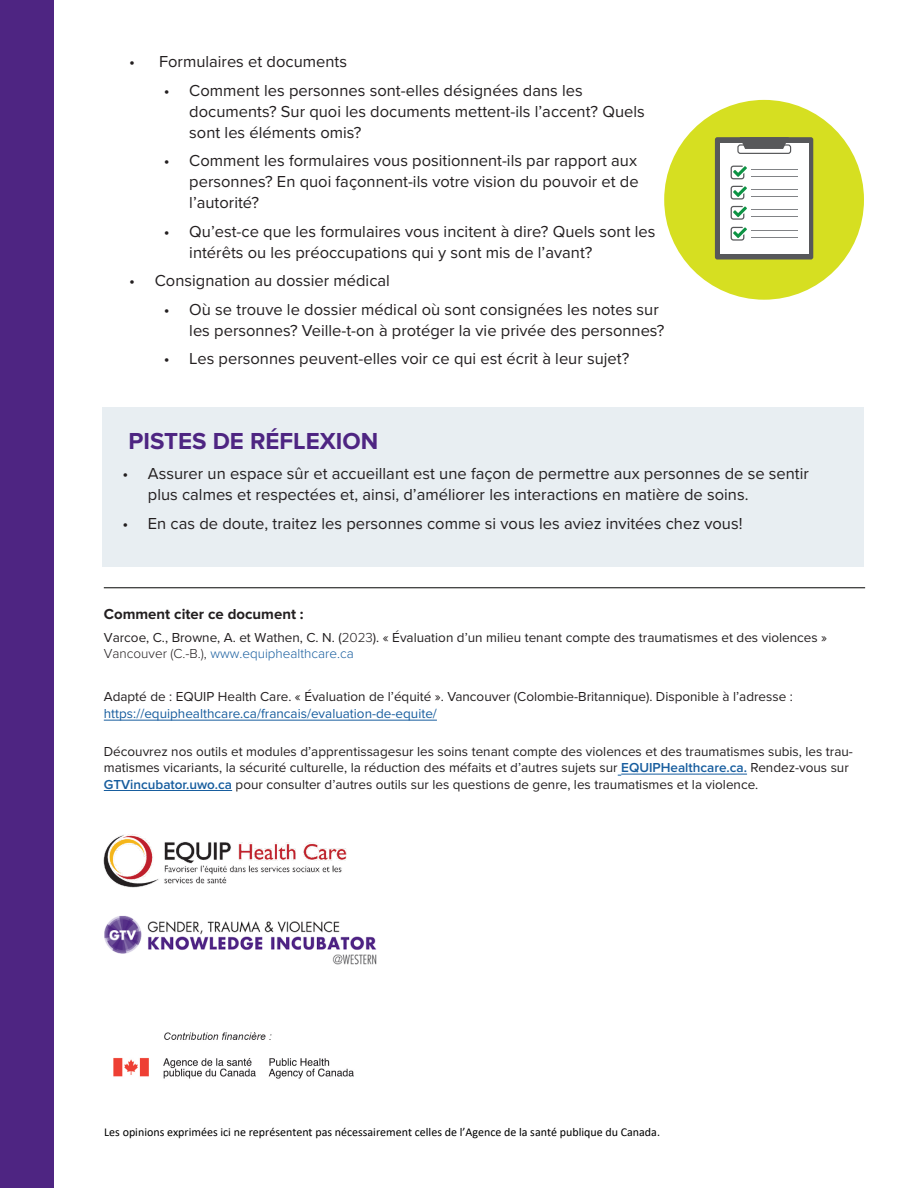
<style>
.page{position:relative;width:918px;height:1188px;background:#fff}
.page>*{position:absolute;margin:0;border:0;box-sizing:border-box;transform-origin:0 0}
.ThinkAboutIt{font:700 24px "Proxima Nova";color:#4e2582}
.t1{font:16.5px/21px "Proxima Nova";color:#231f20}
.t2{font:700 15px "Proxima Nova";color:#231f20}
.t3{font:13.5px/16.4px "Proxima Nova";color:#231f20}
.t4{font:12px "Calibri";color:#000}
.s1{font-weight:300}
.s2{font-weight:300;color:#175d9e}
.s3{color:#175d9e}
.s4{font-weight:600;color:#175d9e}
</style>
<div class="page">
<div style="left:0;top:0;width:54px;height:1188px;background:#4e2582"></div>
<img style="left:104px;top:916px;width:273px;height:49px">
<img style="left:103px;top:835px;width:244px;height:53px">
<hr style="left:104px;top:587px;width:761px;height:1px;background:#040503">
<div style="left:103px;top:407px;width:761px;height:160px;background:#e8eef2"></div>
<div style="left:664px;top:100px;width:200px;height:200px;background:#d6df21;border-radius:50%"></div>
<div style="left:715px;top:137px;width:98px;height:123px;background:#57585a;border-radius:2px"></div>
<div style="left:720px;top:143px;width:88px;height:110px;background:#fff"></div>
<hr style="left:751px;top:189px;width:47px;height:1px;background:#808285">
<hr style="left:751px;top:196px;width:47px;height:1px;background:#808285">
<hr style="left:751px;top:169px;width:47px;height:1px;background:#808285">
<hr style="left:751px;top:176px;width:47px;height:1px;background:#808285">
<hr style="left:751px;top:209px;width:47px;height:1px;background:#808285">
<hr style="left:751px;top:216px;width:47px;height:1px;background:#808285">
<svg style="left:731px;top:166px;width:16px;height:13px"></svg>
<svg style="left:731px;top:186px;width:16px;height:14px"></svg>
<svg style="left:731px;top:206px;width:16px;height:14px"></svg>
<hr style="left:751px;top:230px;width:47px;height:1px;background:#808285">
<hr style="left:751px;top:237px;width:47px;height:1px;background:#808285">
<svg style="left:731px;top:227px;width:16px;height:14px"></svg>
<svg style="left:742px;top:137px;width:47px;height:12px"></svg>
<div style="left:737px;top:144px;width:54px;height:10px;border:1px solid #57585a;border-radius:2px"></div>
<img style="left:113px;top:1032px;width:241px;height:47px">
<hr style="left:104px;top:720px;width:333px;height:1px;background:#175d9e">
<hr style="left:621px;top:774px;width:126px;height:1px;background:#175d9e">
<hr style="left:104px;top:790px;width:128px;height:1px;background:#175d9e">
<p class="t1" style="left:129px;top:50px;width:219px">• Formulaires et documents</p>
<p class="t1" style="left:189px;top:79px;width:457px;text-indent:-26px">• Comment les personnes sont-elles désignées dans les documents? Sur quoi les documents mettent-ils l’accent? Quels sont les éléments omis?</p>
<p class="t1" style="left:189px;top:149px;width:451px;text-align:justify;text-indent:-26px">• Comment les formulaires vous positionnent-ils par rapport aux personnes? En quoi façonnent-ils votre vision du pouvoir et de l’autorité?</p>
<p class="t1" style="left:189px;top:220px;width:468px;text-indent:-26px">• Qu’est-ce que les formulaires vous incitent à dire? Quels sont les intérêts ou les préoccupations qui y sont mis de l’avant?</p>
<p class="t1" style="left:129px;top:269px;width:262px">• Consignation au dossier médical</p>
<p class="t1" style="left:189px;top:298px;width:477px;text-indent:-26px">• Où se trouve le dossier médical où sont consignées les notes sur les personnes? Veille-t-on à protéger la vie privée des personnes?</p>
<p class="t1" style="left:164px;top:347px;width:467px">• Les personnes peuvent-elles voir ce qui est écrit à leur sujet?</p>
<p class="ThinkAboutIt" style="left:129px;top:428px;width:251px">PISTES DE RÉFLEXION</p>
<p class="t1" style="left:148px;top:463px;width:663px;text-indent:-26px">• Assurer un espace sûr et accueillant est une façon de permettre aux personnes de se sentir plus calmes et respectées et, ainsi, d’améliorer les interactions en matière de soins.</p>
<p class="t1" style="left:122px;top:512px;width:622px">• En cas de doute, traitez les personnes comme si vous les aviez invitées chez vous!</p>
<p class="t2" style="left:104px;top:606px;width:201px">Comment citer ce document :</p>
<p class="t3" style="left:104px;top:629px;width:725px;line-height:15.6px">Varcoe, C., Browne, A. et Wathen, C. N. (<span class="s1">2023</span>). « Évaluation d’un milieu tenant compte des traumatismes et des violences »<br><span class="s1">Vancouver (C.-B.),</span> <span class="s2">www.equiphealthcare.ca</span></p>
<p class="t3" style="left:104px;top:688px;width:691px">Adapté de : EQUIP Health Care. « Évaluation de l’équité ». Vancouver (Colombie-Britannique). Disponible à l’adresse : <span class="s3">https://equiphealthcare.ca/francais/evaluation-de-equite/</span></p>
<p class="t3" style="left:104px;top:743px;width:751px">Découvrez nos outils et modules d’apprentissagesur les soins tenant compte des violences et des traumatismes subis, les trau&shy;matismes vicariants, la sécurité culturelle, la réduction des méfaits et d’autres sujets sur <span class="s4">EQUIPHealthcare.ca.</span> Rendez-vous sur<br><span class="s4">GTVincubator.uwo.ca</span> pour consulter d’autres outils sur les questions de genre, les traumatismes et la violence.</p>
<p class="t4" style="left:104px;top:1124px;width:557px">Les opinions exprimées ici ne représentent pas nécessairement celles de l’Agence de la santé publique du Canada.</p>
</div>
